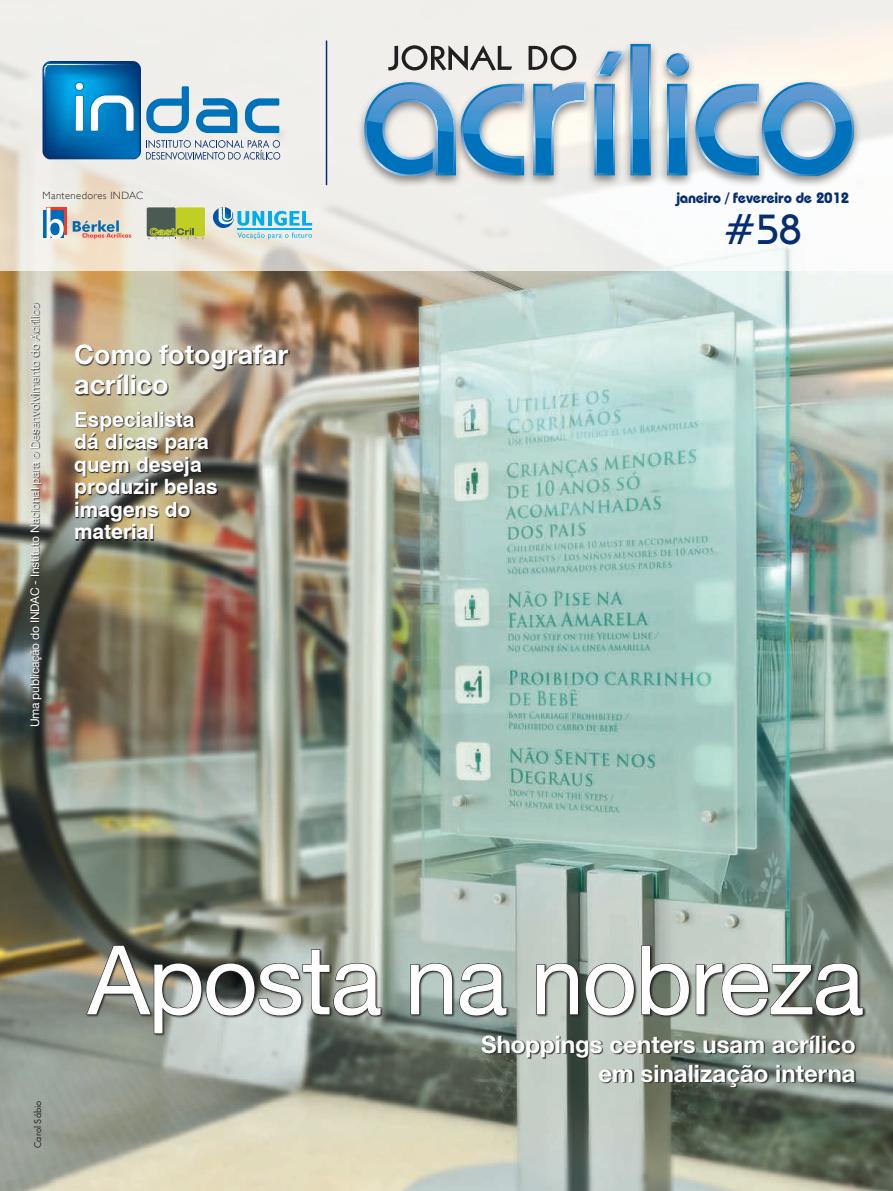
<style>
.page{position:relative;width:893px;height:1191px;background:#fff}
.page>*{position:absolute;margin:0;border:0;box-sizing:border-box;transform-origin:0 0}
.t1{font:96px "Helvetica Neue";letter-spacing:-.02em;color:#fff}
.t2{font:500 42px "Bauhaus IT Cby BT";color:#052d6f}
.t3{font:700 27px/30px "Helvetica Neue";color:#fff}
.t4{font:700 24px/28.8px "Helvetica Neue";color:#fff;text-align:right}
.t5{font:700 21px/22.5px "Swiss 721 BT";color:#fff}
.t6{font:700 15px "Bauhaus IT Cby BT";letter-spacing:-.015em;color:#052d6f}
.t7{font:12px "Helvetica Neue";letter-spacing:-.02em;color:#fff}
.t8{font:300 10.5px "Gill Sans";letter-spacing:.04em;color:#231f20}
.t9{font:9px "Futura";color:#231f20}
</style>
<div class="page">
<img style="left:0;top:270px;width:893px;height:921px">
<svg style="left:0;top:0;width:893px;height:270px;fill:#f0efeb"></svg>
<svg style="left:31px;top:303px;width:12px;height:425px"></svg>
<hr style="left:326px;top:41px;width:1px;height:144px;background:#052d6f">
<svg style="left:43px;top:61px;width:237px;height:99px"></svg>
<div style="left:147px;top:207px;width:29px;height:29px;background:#4b5a52;border-radius:2px"></div>
<div style="left:176px;top:207px;width:29px;height:29px;background:#c1ce23;border-radius:2px"></div>
<svg style="left:148px;top:228px;width:48px;height:11px"></svg>
<div style="left:46px;top:208px;width:20px;height:27px;background:#ee3b32"></div>
<svg style="left:73px;top:220px;width:58px;height:19px"></svg>
<div style="left:43px;top:210px;width:21px;height:28px;background:linear-gradient(to bottom,#006bb6,#006bb6)"></div>
<svg style="left:47px;top:207px;width:17px;height:32px"></svg>
<hr style="left:268px;top:211px;width:3px;height:14px;background:#00aeef">
<svg style="left:274px;top:211px;width:38px;height:15px"></svg>
<svg style="left:213px;top:207px;width:21px;height:21px"></svg>
<svg style="left:219px;top:207px;width:45px;height:19px"></svg>
<hr style="left:238px;top:228px;width:74px;height:1px;background:#00aeef">
<svg style="left:237px;top:232px;width:75px;height:7px"></svg>
<svg style="left:75px;top:412px;width:144px;height:129px"></svg>
<div style="left:86px;top:945px;width:780px;height:91px;background:#231f20;opacity:.9"></div>
<svg style="left:86px;top:945px;width:296px;height:89px"></svg>
<svg style="left:410px;top:962px;width:43px;height:53px"></svg>
<svg style="left:459px;top:962px;width:48px;height:54px"></svg>
<svg style="left:536px;top:962px;width:43px;height:53px"></svg>
<svg style="left:585px;top:962px;width:50px;height:54px"></svg>
<svg style="left:641px;top:945px;width:223px;height:71px"></svg>
<div style="left:76px;top:345px;width:214px;height:51px;background:#231f20;opacity:.9"></div>
<div style="left:482px;top:1036px;width:374px;height:52px;background:#231f20;opacity:.93"></div>
<div style="left:357px;top:40px;width:505px;height:148px;background:#231f20;opacity:.51"></div>
<svg style="left:667px;top:84px;width:20px;height:91px"></svg>
<svg style="left:666px;top:53px;width:23px;height:23px"></svg>
<svg style="left:594px;top:44px;width:57px;height:131px"></svg>
<svg style="left:533px;top:82px;width:53px;height:93px"></svg>
<div style="left:633px;top:46px;width:15px;height:127px;background:#0072bc"></div>
<div style="left:669px;top:86px;width:16px;height:87px;background:#0072bc"></div>
<svg style="left:695px;top:82px;width:159px;height:94px"></svg>
<div style="left:597px;top:86px;width:15px;height:87px;background:#0072bc"></div>
<img style="left:600px;top:54px;width:22px;height:20px">
<svg style="left:364px;top:82px;width:160px;height:94px"></svg>
<img style="left:463px;top:86px;width:59px;height:48px">
<img style="left:536px;top:85px;width:48px;height:53px">
<img style="left:633px;top:46px;width:15px;height:93px">
<img style="left:669px;top:86px;width:16px;height:52px">
<img style="left:698px;top:86px;width:59px;height:51px">
<img style="left:764px;top:85px;width:87px;height:47px">
<img style="left:597px;top:86px;width:15px;height:53px">
<img style="left:669px;top:56px;width:18px;height:18px;border-radius:9px">
<p class="t8" style="left:43px;top:190px;width:102px">Mantenedores INDAC</p>
<p class="t7" style="left:28px;top:727px;width:426px;rotate:-90deg">Uma publicação do INDAC - Instituto Nacional para o Desenvolvimento do Acrílico</p>
<p class="t3" style="left:74px;top:339px;width:215px">Como fotografar acrílico</p>
<p class="t5" style="left:74px;top:407px;width:145px">Especialista dá dicas para quem deseja produzir belas imagens do material</p>
<p class="t6" style="left:676px;top:189px;width:174px">janeiro / fevereiro de 2012</p>
<p class="t2" style="left:724px;top:203px;width:79px">#58</p>
<p class="t1" style="left:88px;top:923px;width:778px">Aposta na nobreza</p>
<p class="t9" style="left:32px;top:1148px;width:49px;rotate:-90deg">Carol Sábio</p>
<p class="t4" style="left:481px;top:1030px;width:376px">Shoppings centers usam acrílico em sinalização interna</p>
</div>
